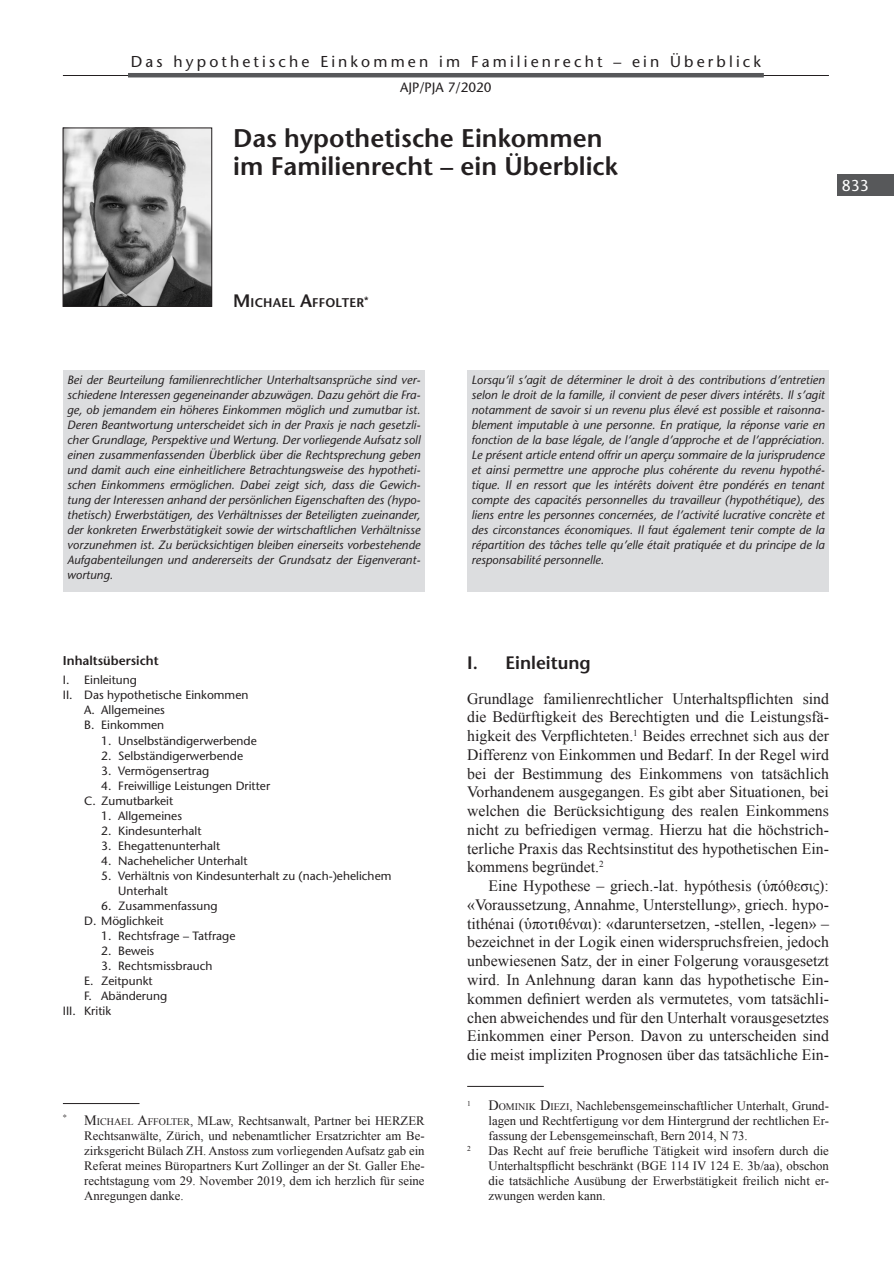
<style>
.page{position:relative;width:894px;height:1264px;background:#fff}
.page>*{position:absolute;margin:0;border:0;box-sizing:border-box;transform-origin:0 0}
.t1{font:600 25.5px/28.5px "Stone Sans Std";color:#231f20}
.t2{font:600 18px "Stone Sans Std";color:#231f20}
.t3{font:15.75px/18.8px "Times New Roman";color:#231f20;text-align:justify}
.t4{font:500 15.75px "Stone Sans Std";letter-spacing:.2em;color:#231f20}
.t5{font:500 15.75px "Stone Sans Std";color:#fff}
.t6{font:500 13.5px "Stone Sans Std";color:#231f20}
.t7{font:12.75px/15px "Times New Roman";color:#231f20;text-align:justify}
.t8{font:600 12.75px "Stone Sans Std";color:#231f20}
.t9{font:600 12.6px "Stone Sans Std";letter-spacing:.015em;color:#231f20}
.t10{font:italic 500 12px/15px "Stone Sans Std";color:#231f20;text-align:justify}
.t11{font:500 12px/15px "Stone Sans Std";color:#231f20}
.t12{font:7.5px "Times New Roman";color:#231f20}
.s1{font-size:18px}
.s2{font-size:14.25px}
.s3{font-size:10.05px}
</style>
<div class="page">
<hr style="left:63px;top:75px;width:765px;height:1px;background:#231f20">
<div style="left:837px;top:175px;width:56px;height:21px;background:#57585a"></div>
<hr style="left:128px;top:73px;width:635px;height:4px;background:#57585a">
<img style="left:65px;top:130px;width:145px;height:174px">
<div style="left:63px;top:128px;width:149px;height:178px;border:1px solid #231f20"></div>
<div style="left:63px;top:370px;width:361px;height:221px;background:#dcdddf"></div>
<hr style="left:467px;top:1085px;width:76px;height:1px;background:#231f20">
<div style="left:467px;top:370px;width:361px;height:221px;background:#dcdddf"></div>
<hr style="left:63px;top:1103px;width:76px;height:1px;background:#231f20">
<h3 class="t4" style="left:131px;top:53px;width:631px">Das hypothetische Einkommen im Familienrecht – ein Überblick</h3>
<p class="t6" style="left:400px;top:79px;width:93px">AJP/PJA 7/2020</p>
<h1 class="t1" style="left:233px;top:123px;width:386px">Das hypothetische Einkommen im Familienrecht – ein Überblick</h1>
<h3 class="t5" style="left:841px;top:176px;width:29px">833</h3>
<p class="t9" style="left:233px;top:295px;width:137px"><span class="s1">M</span>ICHAEL <span class="s1">A</span>FFOLTER<sup>*</sup></p>
<p class="t10" style="left:67px;top:372px;width:354px">Bei der Beurteilung familienrechtlicher Unterhaltsansprüche sind ver&shy;schiedene Interessen gegeneinander abzuwägen. Dazu gehört die Fra&shy;ge, ob jemandem ein höheres Einkommen möglich und zumutbar ist.<br>Deren Beantwortung unterscheidet sich in der Praxis je nach gesetzli&shy;cher Grundlage, Perspektive und Wertung. Der vorliegende Aufsatz soll einen zusammenfassenden Überblick über die Rechtsprechung geben und damit auch eine einheitlichere Betrachtungsweise des hypotheti&shy;schen Einkommens ermöglichen. Dabei zeigt sich, dass die Gewich&shy;tung der Interessen anhand der persönlichen Eigenschaften des (hypo&shy;thetisch) Erwerbstätigen, des Verhältnisses der Beteiligten zueinander, der konkreten Erwerbstätigkeit sowie der wirtschaftlichen Verhältnisse vorzunehmen ist. Zu berücksichtigen bleiben einerseits vorbestehende Aufgabenteilungen und andererseits der Grundsatz der Eigenverant&shy;wortung.</p>
<p class="t8" style="left:63px;top:653px;width:97px">Inhaltsübersicht</p>
<p class="t11" style="left:63px;top:672px;width:76px">I. Einleitung</p>
<p class="t11" style="left:63px;top:687px;width:187px">II. Das hypothetische Einkommen</p>
<p class="t11" style="left:84px;top:702px;width:82px">A. Allgemeines</p>
<p class="t11" style="left:84px;top:717px;width:82px">B. Einkommen</p>
<p class="t11" style="left:101px;top:732px;width:157px">1. Unselbständigerwerbende</p>
<p class="t11" style="left:101px;top:747px;width:143px">2. Selbständigerwerbende</p>
<p class="t11" style="left:101px;top:762px;width:109px">3. Vermögensertrag</p>
<p class="t11" style="left:84px;top:777px;width:187px;text-indent:17px">4. Freiwillige Leistungen Dritter<br>C. Zumutbarkeit</p>
<p class="t11" style="left:101px;top:807px;width:82px">1. Allgemeines</p>
<p class="t11" style="left:101px;top:822px;width:102px">2. Kindesunterhalt</p>
<p class="t11" style="left:101px;top:837px;width:120px">3. Ehegattenunterhalt</p>
<p class="t11" style="left:101px;top:852px;width:148px">4. Nachehelicher Unterhalt</p>
<p class="t11" style="left:118px;top:867px;width:275px;text-indent:-17px">5. Verhältnis von Kindesunterhalt zu (nach-)ehelichem<br>Unterhalt</p>
<p class="t11" style="left:84px;top:897px;width:135px;text-indent:17px">6. Zusammenfassung<br>D. Möglichkeit</p>
<p class="t11" style="left:101px;top:927px;width:136px">1. Rechtsfrage – Tatfrage</p>
<p class="t11" style="left:101px;top:942px;width:54px">2. Beweis</p>
<p class="t11" style="left:101px;top:957px;width:113px">3. Rechtsmissbrauch</p>
<p class="t11" style="left:84px;top:972px;width:70px">E. Zeitpunkt</p>
<p class="t11" style="left:84px;top:987px;width:84px">F. Abänderung</p>
<p class="t11" style="left:63px;top:1002px;width:50px">III. Kritik</p>
<p class="t7" style="left:84px;top:1112px;width:342px;text-indent:-21px"><sup>*</sup> <span class="s2">M</span><span class="s3">ICHAEL</span> <span class="s2">A</span><span class="s3">FFOLTER</span>, MLaw, Rechtsanwalt, Partner bei HERZER Rechtsanwälte, Zürich, und nebenamtlicher Ersatzrichter am Be&shy;zirksgericht Bülach ZH. Anstoss zum vorliegenden Aufsatz gab ein Referat meines Büropartners Kurt Zollinger an der St. Galler Ehe&shy;rechtstagung vom 29. November 2019, dem ich herzlich für seine Anregungen danke.</p>
<p class="t10" style="left:471px;top:372px;width:354px">Lorsqu’il s’agit de déterminer le droit à des contributions d’entretien selon le droit de la famille, il convient de peser divers intérêts. Il s’agit notamment de savoir si un revenu plus élevé est possible et raisonna&shy;blement imputable à une personne. En pratique, la réponse varie en fonction de la base légale, de l’angle d’approche et de l’appréciation.<br>Le présent article entend offrir un aperçu sommaire de la jurisprudence et ainsi permettre une approche plus cohérente du revenu hypothé&shy;tique. Il en ressort que les intérêts doivent être pondérés en tenant compte des capacités personnelles du travailleur (hypothétique), des liens entre les personnes concernées, de l’activité lucrative concrète et des circonstances économiques. Il faut également tenir compte de la répartition des tâches telle qu’elle était pratiquée et du principe de la responsabilité personnelle.</p>
<h2 class="t2" style="left:467px;top:652px;width:125px">I. Einleitung</h2>
<p class="t3" style="left:467px;top:688px;width:363px">Grundlage familienrechtlicher Unterhaltspflichten sind die Bedürftigkeit des Berechtigten und die Leistungsfä&shy;higkeit des Verpflichteten.<sup>1</sup> Beides errechnet sich aus der Differenz von Einkommen und Bedarf. In der Regel wird bei der Bestimmung des Einkommens von tatsächlich Vorhandenem ausgegangen. Es gibt aber Situationen, bei welchen die Berücksichtigung des realen Einkommens nicht zu befriedigen vermag. Hierzu hat die höchstrich&shy;terliche Praxis das Rechtsinstitut des hypothetischen Ein&shy;kommens begründet.<sup>2</sup></p>
<p class="t3" style="left:467px;top:876px;width:363px;text-indent:21px">Eine Hypothese – griech.-lat. hypóthesis (ὑπόθεσις): «Voraussetzung, Annahme, Unterstellung», griech. hypo&shy;tithénai (ὑποτιθέναι): «daruntersetzen, -stellen, -legen» – bezeichnet in der Logik einen widerspruchsfreien, jedoch unbewiesenen Satz, der in einer Folgerung vorausgesetzt wird. In Anlehnung daran kann das hypothetische Ein&shy;kommen definiert werden als vermutetes, vom tatsächli&shy;chen abweichendes und für den Unterhalt vorausgesetztes Einkommen einer Person. Davon zu unterscheiden sind die meist impliziten Prognosen über das tatsächliche Ein-</p>
<p class="t7" style="left:488px;top:1097px;width:342px;text-indent:-21px"><sup>1</sup> <span class="s2">D</span><span class="s3">OMINIK</span> <span class="s2">D</span><span class="s3">IEZI</span>, Nachlebensgemeinschaftlicher Unterhalt, Grund&shy;lagen und Rechtfertigung vor dem Hintergrund der rechtlichen Er&shy;fassung der Lebensgemeinschaft, Bern 2014, N 73.</p>
<p class="t12" style="left:467px;top:1143px;width:5px">2</p>
<p class="t7" style="left:488px;top:1142px;width:342px">Das Recht auf freie berufliche Tätigkeit wird insofern durch die Unterhaltspflicht beschränkt (BGE 114 IV 124 E. 3b/aa), obschon die tatsächliche Ausübung der Erwerbstätigkeit freilich nicht er&shy;zwungen werden kann.</p>
</div>
